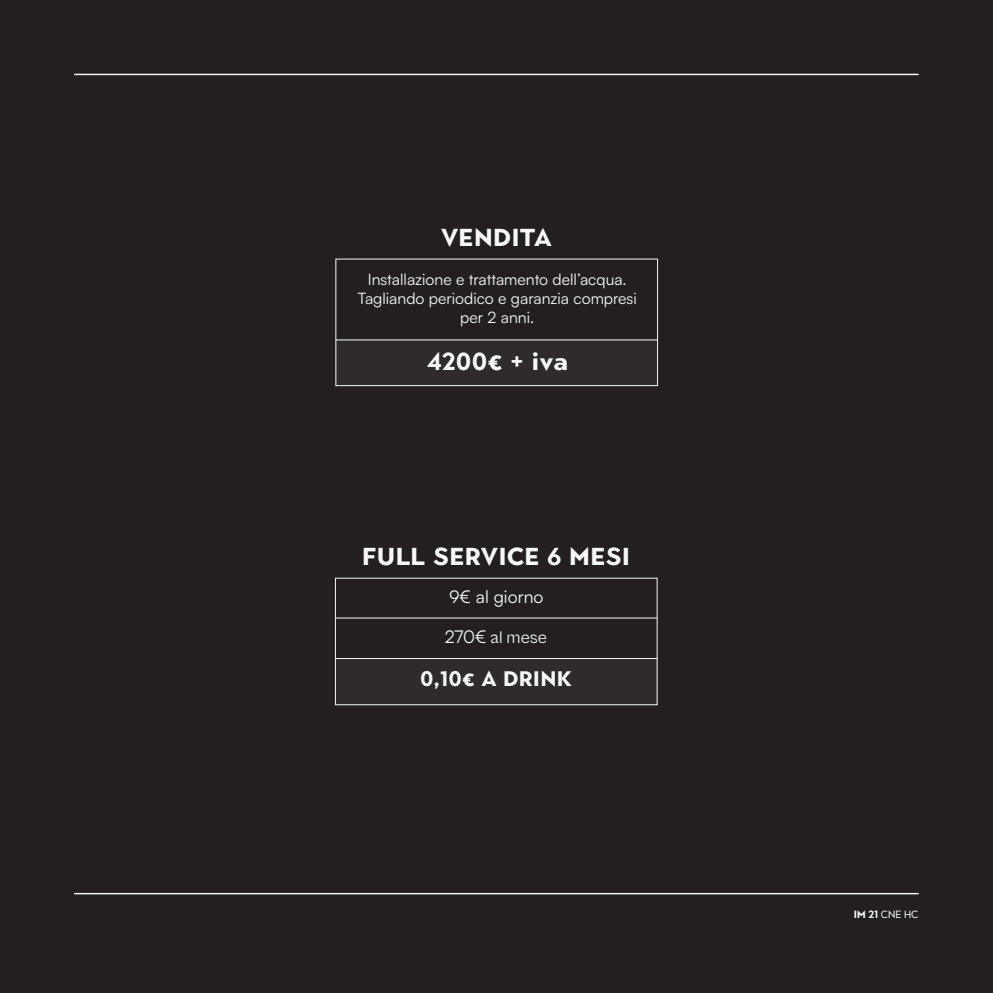
<style>
.page{position:relative;width:993px;height:993px;background:#fff}
.page>*{position:absolute;margin:0;border:0;box-sizing:border-box;transform-origin:0 0}
.t1{font:700 24.5px "Town 80 Text";letter-spacing:.025em;color:#f7f7f7}
.t2{font:700 21px "Town 80 Text";letter-spacing:.035em;color:#f7f7f7}
.t3{font:17.5px "Satoshi";color:#f7f7f7}
.t4{font:17.5px "Cabinet Grotesk";letter-spacing:-.005em;color:#f7f7f7}
.t5{font:15.75px "Satoshi";color:#f7f7f7}
.t6{font:10.5px "Town 10 Display";color:#f7f7f7}
.s1{font-family:"Satoshi"}
.s2{font-weight:700}
</style>
<div class="page">
<div style="left:0;top:0;width:992px;height:992px;background:#231f20"></div>
<hr style="left:74px;top:893px;width:844px;height:1px;background:#f7f7f7">
<div style="left:335px;top:339px;width:322px;height:47px;background:#2f2b2c"></div>
<hr style="left:74px;top:892px;width:844px;height:1px;background:#f7f7f7">
<hr style="left:74px;top:74px;width:844px;height:1px;background:#f7f7f7">
<hr style="left:335px;top:617px;width:322px;height:1px;background:#f7f7f7">
<div style="left:335px;top:259px;width:322px;height:127px;border:1px solid #f7f7f7"></div>
<hr style="left:335px;top:339px;width:322px;height:1px;background:#f7f7f7">
<div style="left:335px;top:658px;width:322px;height:46px;background:#2f2b2c"></div>
<p class="t1" style="left:441px;top:222px;width:112px">VENDITA</p>
<p class="t5" style="left:367px;top:269px;width:260px">Installazione e trattamento dell’acqua.</p>
<p class="t5" style="left:357px;top:288px;width:280px">Tagliando periodico e garanzia compresi</p>
<p class="t5" style="left:460px;top:307px;width:75px">per 2 anni.</p>
<p class="t1" style="left:427px;top:345px;width:142px">4200€ + iva</p>
<p class="t1" style="left:362px;top:541px;width:269px">FULL SERVICE 6 MESI</p>
<p class="t3" style="left:449px;top:584px;width:96px">9€ al giorno</p>
<p class="t4" style="left:445px;top:627px;width:103px"><span class="s1">270€</span> al mese</p>
<p class="t2" style="left:420px;top:665px;width:153px">0,10€ A DRINK</p>
<p class="t6" style="left:853px;top:907px;width:66px"><span class="s2">IM 21</span> cnE HC</p>
</div>
